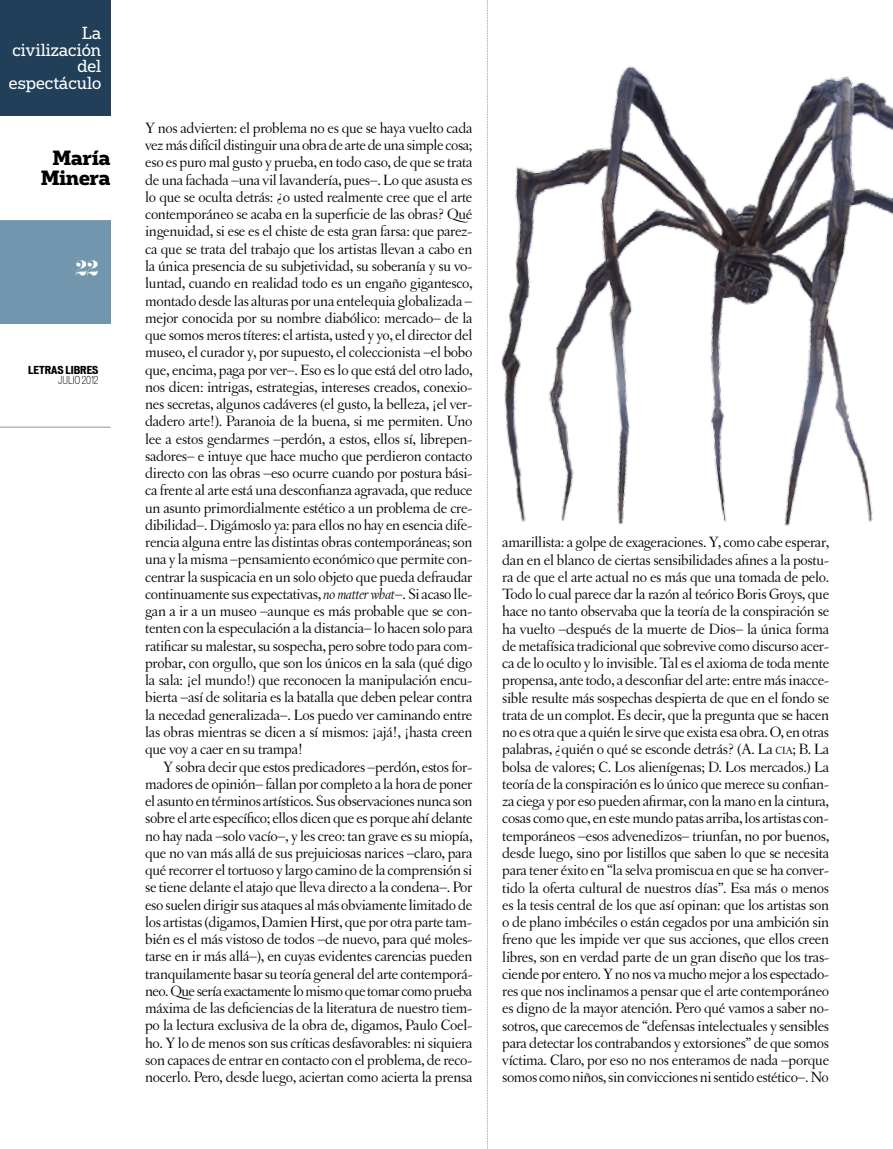
<style>
.page{position:relative;width:893px;height:1149px;background:#fff}
.page>*{position:absolute;margin:0;border:0;box-sizing:border-box;transform-origin:0 0}
.t1{font:700 19.5px/19.5px "Popular";color:#000;text-align:center}
.t2{font:18px "Eloquent JF";color:#fff}
.t3{font:16.5px/16.5px "Popular";color:#fff;text-align:right}
.t4{font:15.75px/17.2px "Letras Oldstyle";letter-spacing:-.02em;color:#000;text-align:justify}
.t5{font:700 expanded 10.5px "Vonnes";color:#000}
.t6{font:300 condensed 10.5px "Vonnes";color:#000}
.s1{font-style:italic}
.s2{font-size:10.95px}
</style>
<div class="page">
<div style="left:0;top:220px;width:111px;height:103px;background:#7196ad"></div>
<hr style="left:0;top:426px;width:111px;height:1px;background:#939598">
<div style="left:0;top:0;width:111px;height:116px;background:#223f59"></div>
<svg style="left:487px;top:598px;width:1px;height:551px"></svg>
<img style="left:487px;top:0;width:406px;height:598px">
<p class="t3" style="left:9px;top:25px;width:94px">La civilización del espectáculo</p>
<p class="t1" style="left:41px;top:148px;width:71px">María<br>Minera</p>
<p class="t2" style="left:76px;top:256px;width:25px">22</p>
<p class="t5" style="left:28px;top:363px;width:72px">LETRAS LIBRES</p>
<p class="t6" style="left:58px;top:374px;width:42px">julio 2012</p>
<p class="t4" style="left:145px;top:119px;width:329px">Y nos advierten: el problema no es que se haya vuelto cada vez más difícil distinguir una obra de arte de una simple cosa; eso es puro mal gusto y prueba, en todo caso, de que se trata de una fachada –una vil lavandería, pues–. Lo que asusta es lo que se oculta detrás: ¿o usted realmente cree que el arte contemporáneo se acaba en la superficie de las obras? Qué ingenuidad, si ese es el chiste de esta gran farsa: que parez&shy;ca que se trata del trabajo que los artistas llevan a cabo en la única presencia de su subjetividad, su soberanía y su vo&shy;luntad, cuando en realidad todo es un engaño gigantesco, montado desde las alturas por una entelequia globalizada – mejor conocida por su nombre diabólico: mercado– de la que somos meros títeres: el artista, usted y yo, el director del museo, el curador y, por supuesto, el coleccionista –el bobo que, encima, paga por ver–. Eso es lo que está del otro lado, nos dicen: intrigas, estrategias, intereses creados, conexio&shy;nes secretas, algunos cadáveres (el gusto, la belleza, ¡el ver&shy;dadero arte!). Paranoia de la buena, si me permiten. Uno lee a estos gendarmes –perdón, a estos, ellos sí, librepen&shy;sadores– e intuye que hace mucho que perdieron contacto directo con las obras –eso ocurre cuando por postura bási&shy;ca frente al arte está una desconfianza agravada, que reduce un asunto primordialmente estético a un problema de cre&shy;dibilidad–. Digámoslo ya: para ellos no hay en esencia dife&shy;rencia alguna entre las distintas obras contemporáneas; son una y la misma –pensamiento económico que permite con&shy;centrar la suspicacia en un solo objeto que pueda defraudar continuamente sus expectativas, <span class="s1">no matter what</span>–. Si acaso lle&shy;gan a ir a un museo –aunque es más probable que se con&shy;tenten con la especulación a la distancia– lo hacen solo para ratificar su malestar, su sospecha, pero sobre todo para com&shy;probar, con orgullo, que son los únicos en la sala (qué digo la sala: ¡el mundo!) que reconocen la manipulación encu&shy;bierta –así de solitaria es la batalla que deben pelear contra la necedad generalizada–. Los puedo ver caminando entre las obras mientras se dicen a sí mismos: ¡ajá!, ¡hasta creen que voy a caer en su trampa!</p>
<p class="t4" style="left:145px;top:757px;width:329px;text-indent:18px">Y sobra decir que estos predicadores –perdón, estos for&shy;madores de opinión– fallan por completo a la hora de poner el asunto en términos artísticos. Sus observaciones nunca son sobre el arte específico; ellos dicen que es porque ahí delante no hay nada –solo vacío–, y les creo: tan grave es su miopía, que no van más allá de sus prejuiciosas narices –claro, para qué recorrer el tortuoso y largo camino de la comprensión si se tiene delante el atajo que lleva directo a la condena–. Por eso suelen dirigir sus ataques al más obviamente limitado de los artistas (digamos, Damien Hirst, que por otra parte tam&shy;bién es el más vistoso de todos –de nuevo, para qué moles&shy;tarse en ir más allá–), en cuyas evidentes carencias pueden tranquilamente basar su teoría general del arte contemporá&shy;neo. Que sería exactamente lo mismo que tomar como prueba máxima de las deficiencias de la literatura de nuestro tiem&shy;po la lectura exclusiva de la obra de, digamos, Paulo Coel&shy;ho. Y lo de menos son sus críticas desfavorables: ni siquiera son capaces de entrar en contacto con el problema, de reco&shy;nocerlo. Pero, desde luego, aciertan como acierta la prensa</p>
<p class="t4" style="left:502px;top:533px;width:328px">amarillista: a golpe de exageraciones. Y, como cabe esperar, dan en el blanco de ciertas sensibilidades afines a la postu&shy;ra de que el arte actual no es más que una tomada de pelo.<br>Todo lo cual parece dar la razón al teórico Boris Groys, que hace no tanto observaba que la teoría de la conspiración se ha vuelto –después de la muerte de Dios– la única forma de metafísica tradicional que sobrevive como discurso acer&shy;ca de lo oculto y lo invisible. Tal es el axioma de toda mente propensa, ante todo, a desconfiar del arte: entre más inacce&shy;sible resulte más sospechas despierta de que en el fondo se trata de un complot. Es decir, que la pregunta que se hacen no es otra que a quién le sirve que exista esa obra. O, en otras palabras, ¿quién o qué se esconde detrás? (A. La <span class="s2">cia</span>; B. La bolsa de valores; C. Los alienígenas; D. Los mercados.) La teoría de la conspiración es lo único que merece su confian&shy;za ciega y por eso pueden afirmar, con la mano en la cintura, cosas como que, en este mundo patas arriba, los artistas con&shy;temporáneos –esos advenedizos– triunfan, no por buenos, desde luego, sino por listillos que saben lo que se necesita para tener éxito en “la selva promiscua en que se ha conver&shy;tido la oferta cultural de nuestros días”. Esa más o menos es la tesis central de los que así opinan: que los artistas son o de plano imbéciles o están cegados por una ambición sin freno que les impide ver que sus acciones, que ellos creen libres, son en verdad parte de un gran diseño que los tras&shy;ciende por entero. Y no nos va mucho mejor a los espectado&shy;res que nos inclinamos a pensar que el arte contemporáneo es digno de la mayor atención. Pero qué vamos a saber no&shy;sotros, que carecemos de “defensas intelectuales y sensibles para detectar los contrabandos y extorsiones” de que somos víctima. Claro, por eso no nos enteramos de nada –porque somos como niños, sin convicciones ni sentido estético–. No</p>
</div>
